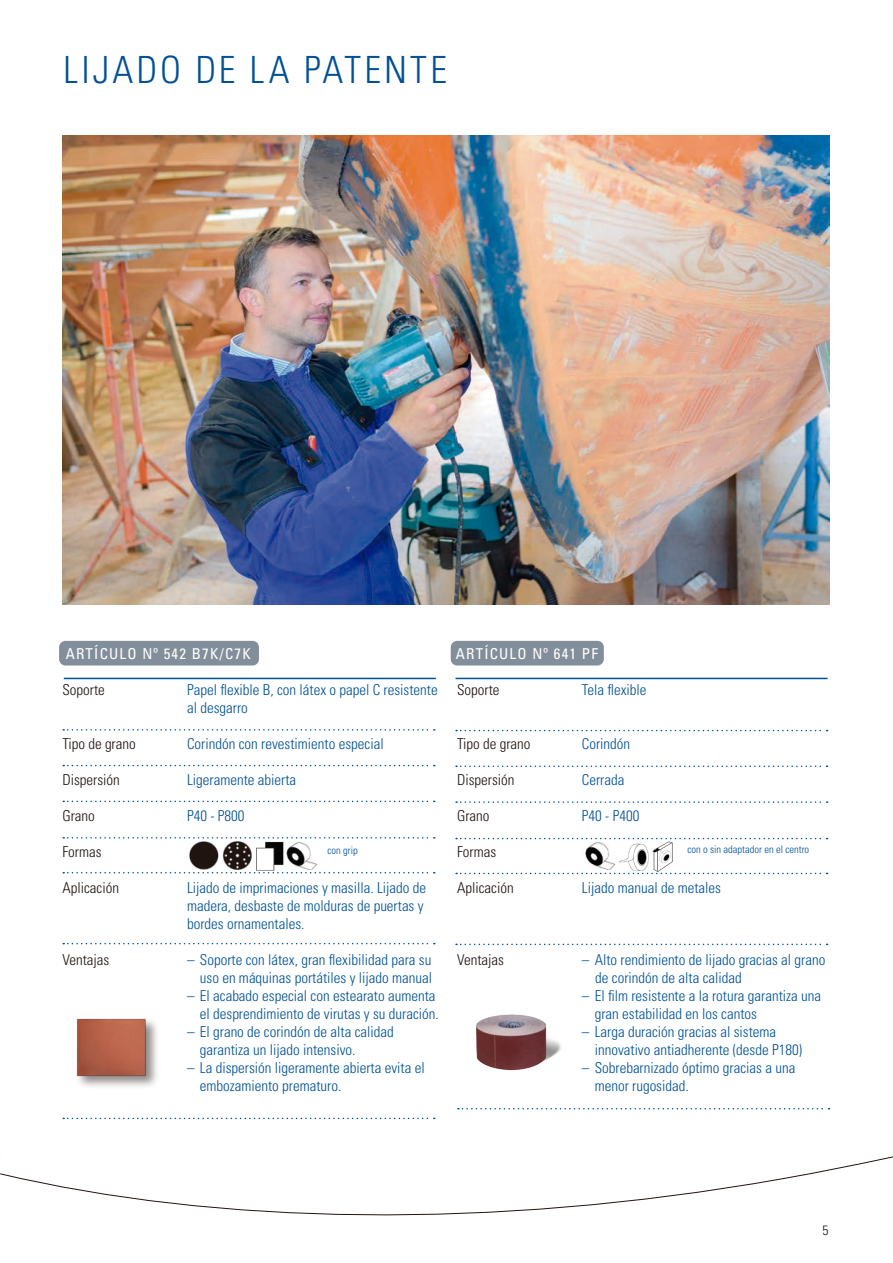
<style>
.page{position:relative;width:893px;height:1263px;background:#fff}
.page>*{position:absolute;margin:0;border:0;box-sizing:border-box;transform-origin:0 0}
.Headline{font:300 condensed 37.5px "Univers LT Std";letter-spacing:.085em;color:#005194}
.Tabellenzeilen{font:300 condensed 15px/18px "Univers LT Std";color:#005194}
.Tabellenzeilen-2{font:300 condensed 15px "Univers LT Std";color:#1f1410}
.t1{font:condensed 15px "Univers LT Std";letter-spacing:.08em;color:#fff}
.t2{font:300 condensed 13.5px "Univers LT Std";color:#1f1410}
.Tabellenzeilen-3{font:300 condensed 10.5px "Univers LT Std";color:#005194}
</style>
<div class="page">
<img style="left:76px;top:1018px;width:81px;height:69px">
<svg style="left:63px;top:1118px;width:372px;height:1px"></svg>
<img style="left:62px;top:135px;width:767px;height:470px">
<img style="left:476px;top:1014px;width:86px;height:57px">
<svg style="left:0;top:1156px;width:893px;height:60px"></svg>
<div style="left:59px;top:641px;width:200px;height:24px;background:#828f9b;border-radius:6px"></div>
<div style="left:451px;top:641px;width:153px;height:24px;background:#828f9b;border-radius:6px"></div>
<img style="left:189px;top:841px;width:63px;height:28px">
<img style="left:619px;top:841px;width:57px;height:32px">
<img style="left:283px;top:842px;width:35px;height:28px">
<img style="left:585px;top:842px;width:35px;height:28px">
<img style="left:256px;top:841px;width:27px;height:30px">
<hr style="left:64px;top:678px;width:372px;height:1px;background:#005194">
<hr style="left:455px;top:678px;width:373px;height:1px;background:#005194">
<svg style="left:63px;top:765px;width:372px;height:1px"></svg>
<svg style="left:63px;top:729px;width:372px;height:2px"></svg>
<svg style="left:63px;top:872px;width:372px;height:1px"></svg>
<svg style="left:63px;top:943px;width:372px;height:1px"></svg>
<svg style="left:63px;top:837px;width:372px;height:1px"></svg>
<svg style="left:63px;top:801px;width:372px;height:1px"></svg>
<svg style="left:456px;top:765px;width:372px;height:2px"></svg>
<svg style="left:456px;top:730px;width:372px;height:1px"></svg>
<svg style="left:456px;top:873px;width:372px;height:1px"></svg>
<svg style="left:456px;top:944px;width:372px;height:1px"></svg>
<svg style="left:456px;top:838px;width:372px;height:1px"></svg>
<svg style="left:456px;top:801px;width:372px;height:2px"></svg>
<svg style="left:458px;top:1108px;width:371px;height:1px"></svg>
<p class="Headline" style="left:64px;top:47px;width:385px">LIJADO DE LA PATENTE</p>
<p class="t1" style="left:66px;top:644px;width:187px">ARTÍCULO Nº 542 B7K/C7K</p>
<p class="t1" style="left:456px;top:644px;width:144px">ARTÍCULO Nº 641 PF</p>
<p class="Tabellenzeilen" style="left:582px;top:681px;width:66px">Tela flexible</p>
<p class="Tabellenzeilen-2" style="left:62px;top:681px;width:44px">Soporte</p>
<p class="Tabellenzeilen" style="left:187px;top:681px;width:252px">Papel flexible B, con látex o papel C resistente al desgarro</p>
<p class="Tabellenzeilen" style="left:187px;top:735px;width:198px">Corindón con revestimiento especial</p>
<p class="Tabellenzeilen" style="left:187px;top:771px;width:111px">Ligeramente abierta</p>
<p class="Tabellenzeilen" style="left:187px;top:807px;width:59px">P40 - P800</p>
<p class="Tabellenzeilen-2" style="left:457px;top:681px;width:44px">Soporte</p>
<p class="Tabellenzeilen" style="left:582px;top:735px;width:50px">Corindón</p>
<p class="Tabellenzeilen" style="left:582px;top:771px;width:44px">Cerrada</p>
<p class="Tabellenzeilen" style="left:582px;top:807px;width:59px">P40 - P400</p>
<p class="Tabellenzeilen-2" style="left:62px;top:735px;width:75px">Tipo de grano</p>
<p class="Tabellenzeilen-2" style="left:62px;top:771px;width:59px">Dispersión</p>
<p class="Tabellenzeilen-2" style="left:62px;top:807px;width:34px">Grano</p>
<p class="Tabellenzeilen-2" style="left:62px;top:843px;width:41px">Formas</p>
<p class="Tabellenzeilen-2" style="left:62px;top:879px;width:58px">Aplicación</p>
<p class="Tabellenzeilen-2" style="left:457px;top:735px;width:75px">Tipo de grano</p>
<p class="Tabellenzeilen-2" style="left:457px;top:771px;width:59px">Dispersión</p>
<p class="Tabellenzeilen-2" style="left:457px;top:807px;width:34px">Grano</p>
<p class="Tabellenzeilen-2" style="left:457px;top:843px;width:41px">Formas</p>
<p class="Tabellenzeilen-2" style="left:457px;top:879px;width:58px">Aplicación</p>
<p class="Tabellenzeilen-3" style="left:687px;top:843px;width:123px">con o sin adaptador en el centro</p>
<p class="Tabellenzeilen-3" style="left:327px;top:844px;width:32px">con grip</p>
<p class="Tabellenzeilen" style="left:187px;top:879px;width:241px">Lijado de imprimaciones y masilla. Lijado de madera, desbaste de molduras de puertas y bordes ornamentales.</p>
<p class="Tabellenzeilen" style="left:187px;top:951px;width:246px">– Soporte con látex, gran flexibilidad para su</p>
<p class="Tabellenzeilen" style="left:200px;top:969px;width:234px">uso en máquinas portátiles y lijado manual</p>
<p class="Tabellenzeilen" style="left:187px;top:987px;width:250px">– El acabado especial con estearato aumenta</p>
<p class="Tabellenzeilen" style="left:200px;top:1005px;width:241px">el desprendimiento de virutas y su duración.</p>
<p class="Tabellenzeilen" style="left:200px;top:1023px;width:196px;text-indent:-13px">– El grano de corindón de alta calidad garantiza un lijado intensivo.</p>
<p class="Tabellenzeilen" style="left:187px;top:1059px;width:239px">– La dispersión ligeramente abierta evita el</p>
<p class="Tabellenzeilen" style="left:200px;top:1077px;width:143px">embozamiento prematuro.</p>
<p class="Tabellenzeilen" style="left:582px;top:879px;width:141px">Lijado manual de metales</p>
<p class="Tabellenzeilen-2" style="left:62px;top:951px;width:48px">Ventajas</p>
<p class="Tabellenzeilen-2" style="left:457px;top:951px;width:48px">Ventajas</p>
<p class="Tabellenzeilen" style="left:582px;top:951px;width:245px">– Alto rendimiento de lijado gracias al grano</p>
<p class="Tabellenzeilen" style="left:595px;top:969px;width:148px">de corindón de alta calidad</p>
<p class="Tabellenzeilen" style="left:582px;top:987px;width:241px">– El film resistente a la rotura garantiza una</p>
<p class="Tabellenzeilen" style="left:595px;top:1005px;width:164px">gran estabilidad en los cantos</p>
<p class="Tabellenzeilen" style="left:582px;top:1023px;width:196px">– Larga duración gracias al sistema</p>
<p class="Tabellenzeilen" style="left:595px;top:1041px;width:209px">innovativo antiadherente (desde P180)</p>
<p class="Tabellenzeilen" style="left:582px;top:1059px;width:215px">– Sobrebarnizado óptimo gracias a una</p>
<p class="Tabellenzeilen" style="left:595px;top:1077px;width:96px">menor rugosidad.</p>
<p class="t2" style="left:823px;top:1221px;width:7px">5</p>
</div>
